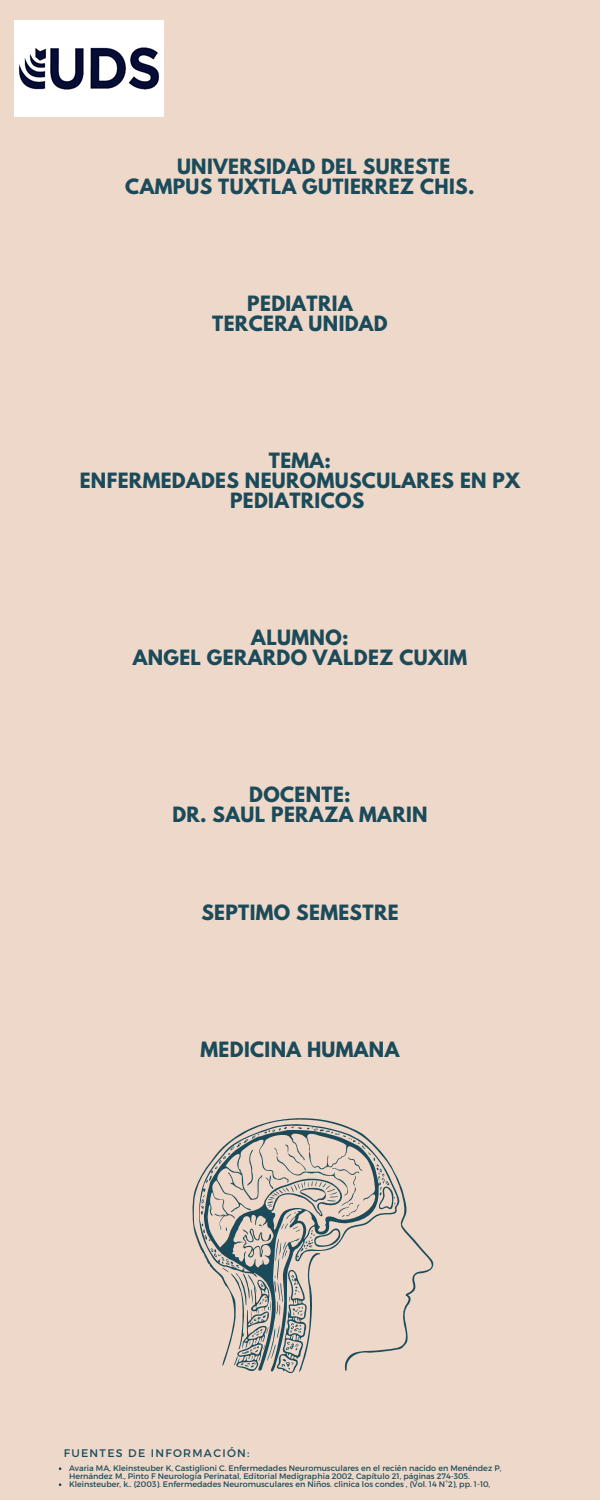
<style>
.page{position:relative;width:600px;height:1500px;background:#eed8c9}
.page>*{position:absolute;margin:0;border:0;box-sizing:border-box;transform-origin:0 0}
.t1{font:700 18.7px/19.6px "League Spartan";letter-spacing:.02em;color:#1b4b5a;text-align:center}
.t2{font:11px "Montserrat";letter-spacing:.12em;color:#1b4b5a}
.t3{font:8px/8px "Montserrat";color:#1b4b5a}
</style>
<div class="page">
<svg style="left:192px;top:1118px;width:242px;height:256px"></svg>
<img style="left:15px;top:21px;width:148px;height:96px">
<h1 class="t1" style="left:125px;top:159px;width:351px;text-align:left;text-indent:52px">UNIVERSIDAD DEL SURESTE<br>CAMPUS TUXTLA GUTIERREZ CHIS.</h1>
<h1 class="t1" style="left:212px;top:296px;width:177px">PEDIATRIA<br>TERCERA UNIDAD</h1>
<h1 class="t1" style="left:80px;top:453px;width:442px">TEMA:<br>ENFERMEDADES NEUROMUSCULARES EN PX<br>PEDIATRICOS</h1>
<h1 class="t1" style="left:133px;top:630px;width:336px">ALUMNO:<br>ANGEL GERARDO VALDEZ CUXIM</h1>
<h1 class="t1" style="left:172px;top:787px;width:257px">DOCENTE:<br>DR. SAUL PERAZA MARIN</h1>
<h1 class="t1" style="left:201px;top:905px;width:199px">SEPTIMO SEMESTRE</h1>
<h1 class="t1" style="left:201px;top:1042px;width:200px">MEDICINA HUMANA</h1>
<h2 class="t2" style="left:64px;top:1446px;width:187px">FUENTES DE INFORMACIÓN:</h2>
<p class="t3" style="left:69px;top:1464px;width:434px">Avaria MA, Kleinsteuber K, Castiglioni C. Enfermedades Neuromusculares en el recién nacido en Menéndez P,<br>Hernández M., Pinto F Neurología Perinatal, Editorial Medigraphia 2002, Capítulo 21, páginas 274-305.<br>Kleinsteuber, k.. (2003). Enfermedades Neuromusculares en Niños. clinica los condes , (Vol. 14 N°2), pp. 1-10,</p>
</div>
